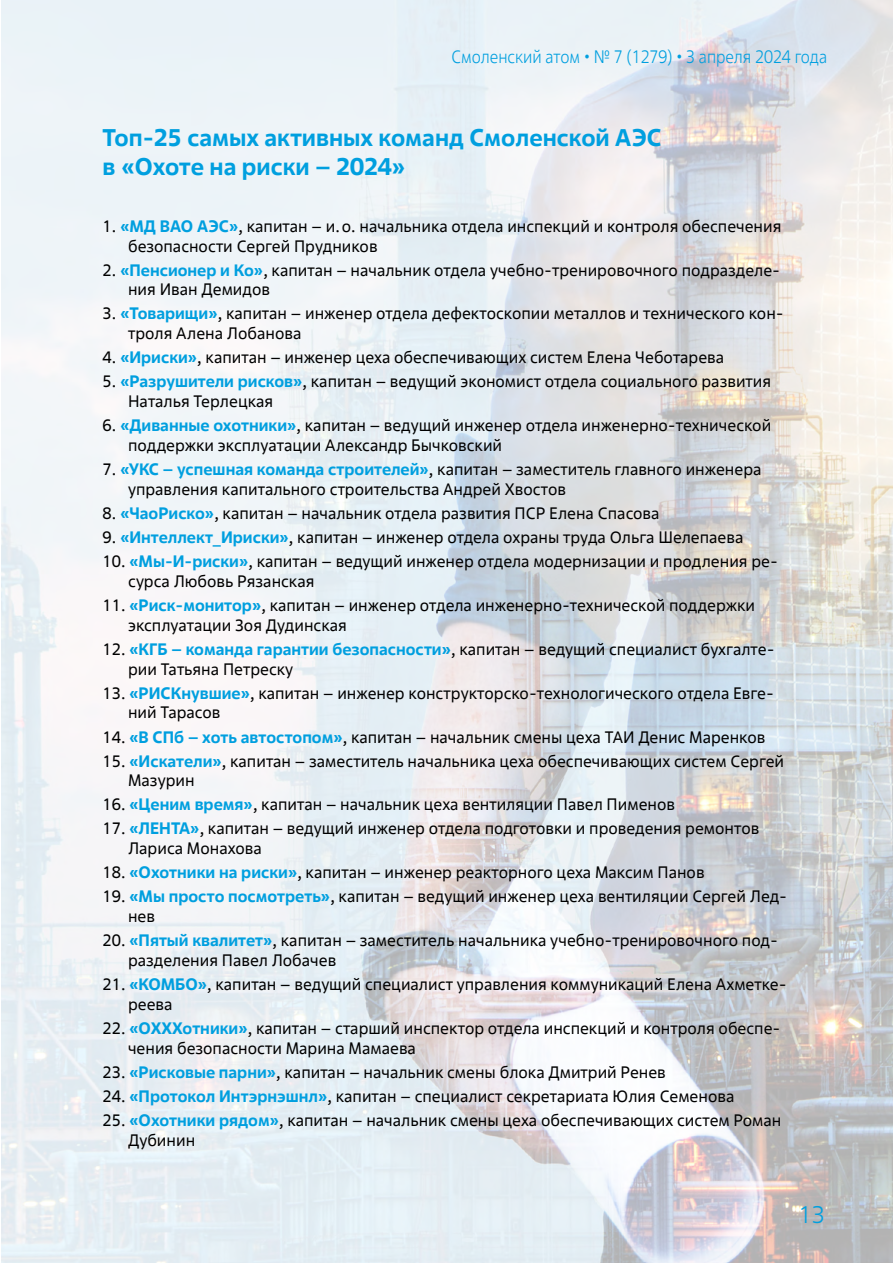
<style>
.page{position:relative;width:893px;height:1263px;background:#fff}
.page>*{position:absolute;margin:0;border:0;box-sizing:border-box;transform-origin:0 0}
.t1{font:700 24px/28.8px "Rosatom";color:#009fdf}
.t2{font:300 24px "Rosatom";color:#009fdf}
.t3{font:300 18px "Rosatom";color:#009fdf;scale:.9 1}
.t4{font:16.5px/19.8px "Rosatom";color:#000}
.s1{font-weight:700;color:#009fdf}
</style>
<div class="page">
<img style="left:1px;top:0;width:892px;height:1263px">
<p class="t3" style="left:451px;top:45px;width:419px">Смоленский атом • № 7 (1279) • 3 апреля 2024 года</p>
<h1 class="t1" style="left:103px;top:123px;width:561px">Топ-25 самых активных команд Смоленской АЭС в «Охоте на риски – 2024»</h1>
<p class="t4" style="left:128px;top:216px;width:655px;text-indent:-26px">1. <span class="s1">«МД ВАО АЭС»</span>, капитан – и.о. начальника отдела инспекций и контроля обеспечения безопасности Сергей Прудников</p>
<p class="t4" style="left:128px;top:260px;width:654px;text-indent:-26px">2. <span class="s1">«Пенсионер и Ко»</span>, капитан – начальник отдела учебно-тренировочного подразделе&shy;ния Иван Демидов</p>
<p class="t4" style="left:128px;top:304px;width:657px;text-indent:-26px">3. <span class="s1">«Товарищи»</span>, капитан – инженер отдела дефектоскопии металлов и технического кон&shy;троля Алена Лобанова</p>
<p class="t4" style="left:103px;top:347px;width:623px">4. <span class="s1">«Ириски»</span>, капитан – инженер цеха обеспечивающих систем Елена Чеботарева</p>
<p class="t4" style="left:128px;top:371px;width:645px;text-indent:-26px">5. <span class="s1">«Разрушители рисков»</span>, капитан – ведущий экономист отдела социального развития<br>Наталья Терлецкая</p>
<p class="t4" style="left:128px;top:415px;width:645px;text-indent:-26px">6. <span class="s1">«Диванные охотники»</span>, капитан – ведущий инженер отдела инженерно-технической поддержки эксплуатации Александр Бычковский</p>
<p class="t4" style="left:128px;top:459px;width:635px;text-indent:-26px">7. <span class="s1">«УКС – успешная команда строителей»</span>, капитан – заместитель главного инженера управления капитального строительства Андрей Хвостов</p>
<p class="t4" style="left:103px;top:503px;width:558px">8. <span class="s1">«ЧаоРиско»</span>, капитан – начальник отдела развития ПСР Елена Спасова</p>
<p class="t4" style="left:103px;top:527px;width:642px">9. <span class="s1">«Интеллект_Ириски»</span>, капитан – инженер отдела охраны труда Ольга Шелепаева</p>
<p class="t4" style="left:128px;top:551px;width:651px;text-indent:-26px">10. <span class="s1">«Мы-И‑риски»</span>, капитан – ведущий инженер отдела модернизации и продления ре&shy;сурса Любовь Рязанская</p>
<p class="t4" style="left:128px;top:595px;width:629px;text-indent:-26px">11. <span class="s1">«Риск-монитор»</span>, капитан – инженер отдела инженерно-технической поддержки эксплуатации Зоя Дудинская</p>
<p class="t4" style="left:128px;top:639px;width:648px;text-indent:-26px">12. <span class="s1">«КГБ – команда гарантии безопасности»</span>, капитан – ведущий специалист бухгалте&shy;рии Татьяна Петреску</p>
<p class="t4" style="left:128px;top:683px;width:647px;text-indent:-26px">13. <span class="s1">«РИСКнувшие»</span>, капитан – инженер конструкторско-технологического отдела Евге&shy;ний Тарасов</p>
<p class="t4" style="left:103px;top:727px;width:664px">14. <span class="s1">«В СПб – хоть автостопом»</span>, капитан – начальник смены цеха ТАИ Денис Маренков</p>
<p class="t4" style="left:128px;top:751px;width:658px;text-indent:-26px">15. <span class="s1">«Искатели»</span>, капитан – заместитель начальника цеха обеспечивающих систем Сергей<br>Мазурин</p>
<p class="t4" style="left:103px;top:794px;width:574px">16. <span class="s1">«Ценим время»</span>, капитан – начальник цеха вентиляции Павел Пименов</p>
<p class="t4" style="left:128px;top:819px;width:633px;text-indent:-26px">17. <span class="s1">«ЛЕНТА»</span>, капитан – ведущий инженер отдела подготовки и проведения ремонтов<br>Лариса Монахова</p>
<p class="t4" style="left:103px;top:862px;width:603px">18. <span class="s1">«Охотники на риски»</span>, капитан – инженер реакторного цеха Максим Панов</p>
<p class="t4" style="left:128px;top:886px;width:661px;text-indent:-26px">19. <span class="s1">«Мы просто посмотреть»</span>, капитан – ведущий инженер цеха вентиляции Сергей Лед&shy;нев</p>
<p class="t4" style="left:128px;top:930px;width:651px;text-indent:-26px">20. <span class="s1">«Пятый квалитет»</span>, капитан – заместитель начальника учебно-тренировочного под&shy;разделения Павел Лобачев</p>
<p class="t4" style="left:128px;top:974px;width:660px;text-indent:-26px">21. <span class="s1">«КОМБО»</span>, капитан – ведущий специалист управления коммуникаций Елена Ахметке&shy;реева</p>
<p class="t4" style="left:128px;top:1018px;width:654px;text-indent:-26px">22. <span class="s1">«ОХХХотники»</span>, капитан – старший инспектор отдела инспекций и контроля обеспе&shy;чения безопасности Марина Мамаева</p>
<p class="t4" style="left:103px;top:1062px;width:565px">23. <span class="s1">«Рисковые парни»</span>, капитан – начальник смены блока Дмитрий Ренев</p>
<p class="t4" style="left:103px;top:1086px;width:633px">24. <span class="s1">«Протокол Интэрнэшнл»</span>, капитан – специалист секретариата Юлия Семенова</p>
<p class="t4" style="left:128px;top:1110px;width:655px;text-indent:-26px">25. <span class="s1">«Охотники рядом»</span>, капитан – начальник смены цеха обеспечивающих систем Роман<br>Дубинин</p>
<h1 class="t2" style="left:798px;top:1199px;width:28px">13</h1>
</div>
